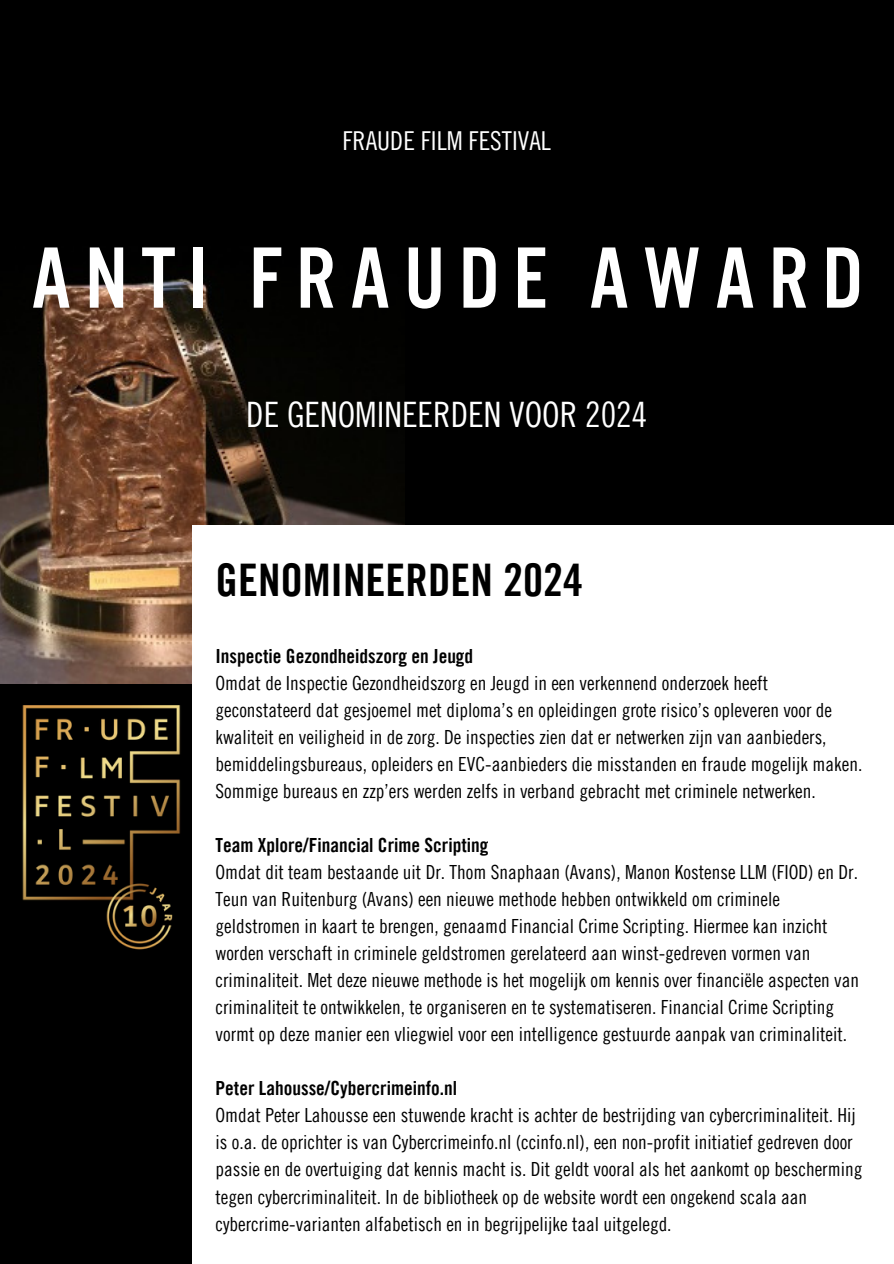
<style>
.page{position:relative;width:894px;height:1264px;background:#fff}
.page>*{position:absolute;margin:0;border:0;box-sizing:border-box;transform-origin:0 0}
.t1{font:90.3px "Alternate Gothic Pro No 3";letter-spacing:.155em;color:#fff}
.t2{font:45px "Trade Gothic LT Pro Bd Cn 20";color:#000}
.t3{font:35.1px "Trade Gothic LT Pro Cn 18";color:#fff}
.t4{font:26.1px "Trade Gothic LT Pro Cn 18";color:#fff}
.t5{font:19.5px/27px "Trade Gothic LT Pro Cn 18";color:#000}
.t6{font:19.5px "Trade Gothic LT Pro Bd Cn 20";color:#000}
</style>
<div class="page">
<div style="left:0;top:0;width:893px;height:525px;background:#000"></div>
<div style="left:0;top:0;width:192px;height:1263px;background:#000"></div>
<img style="left:22px;top:705px;width:159px;height:245px">
<img style="left:0;top:278px;width:404px;height:406px">
<div style="left:192px;top:525px;width:701px;height:738px;background:#fff"></div>
<p class="t4" style="left:342px;top:131px;width:210px">FRAUDE FILM FESTIVAL</p>
<p class="t1" style="left:31px;top:232px;width:833px">ANTI FRAUDE AWARD</p>
<p class="t3" style="left:246px;top:401px;width:402px">DE GENOMINEERDEN VOOR 2024</p>
<h3 class="t2" style="left:215px;top:563px;width:369px">GENOMINEERDEN 2024</h3>
<p class="t6" style="left:215px;top:649px;width:259px">Inspectie Gezondheidszorg en Jeugd</p>
<h2 class="t5" style="left:215px;top:672px;width:648px">Omdat de Inspectie Gezondheidszorg en Jeugd in een verkennend onderzoek heeft geconstateerd dat gesjoemel met diploma’s en opleidingen grote risico’s opleveren voor de kwaliteit en veiligheid in de zorg. De inspecties zien dat er netwerken zijn van aanbieders, bemiddelingsbureaus, opleiders en EVC-aanbieders die misstanden en fraude mogelijk maken.<br>Sommige bureaus en zzp’ers werden zelfs in verband gebracht met criminele netwerken.</h2>
<p class="t6" style="left:215px;top:838px;width:274px">Team Xplore/Financial Crime Scripting</p>
<p class="t5" style="left:215px;top:861px;width:645px">Omdat dit team bestaande uit Dr. Thom Snaphaan (Avans), Manon Kostense LLM (FIOD) en Dr.<br>Teun van Ruitenburg (Avans) een nieuwe methode hebben ontwikkeld om criminele geldstromen in kaart te brengen, genaamd Financial Crime Scripting. Hiermee kan inzicht worden verschaft in criminele geldstromen gerelateerd aan winst-gedreven vormen van criminaliteit. Met deze nieuwe methode is het mogelijk om kennis over financiële aspecten van criminaliteit te ontwikkelen, te organiseren en te systematiseren. Financial Crime Scripting vormt op deze manier een vliegwiel voor een intelligence gestuurde aanpak van criminaliteit.</p>
<p class="t6" style="left:215px;top:1081px;width:243px">Peter Lahousse/Cybercrimeinfo.nl</p>
<p class="t5" style="left:215px;top:1104px;width:648px">Omdat Peter Lahousse een stuwende kracht is achter de bestrijding van cybercriminaliteit. Hij is o.a. de oprichter is van Cybercrimeinfo.nl (ccinfo.nl), een non-profit initiatief gedreven door passie en de overtuiging dat kennis macht is. Dit geldt vooral als het aankomt op bescherming tegen cybercriminaliteit. In de bibliotheek op de website wordt een ongekend scala aan cybercrime-varianten alfabetisch en in begrijpelijke taal uitgelegd.</p>
</div>
